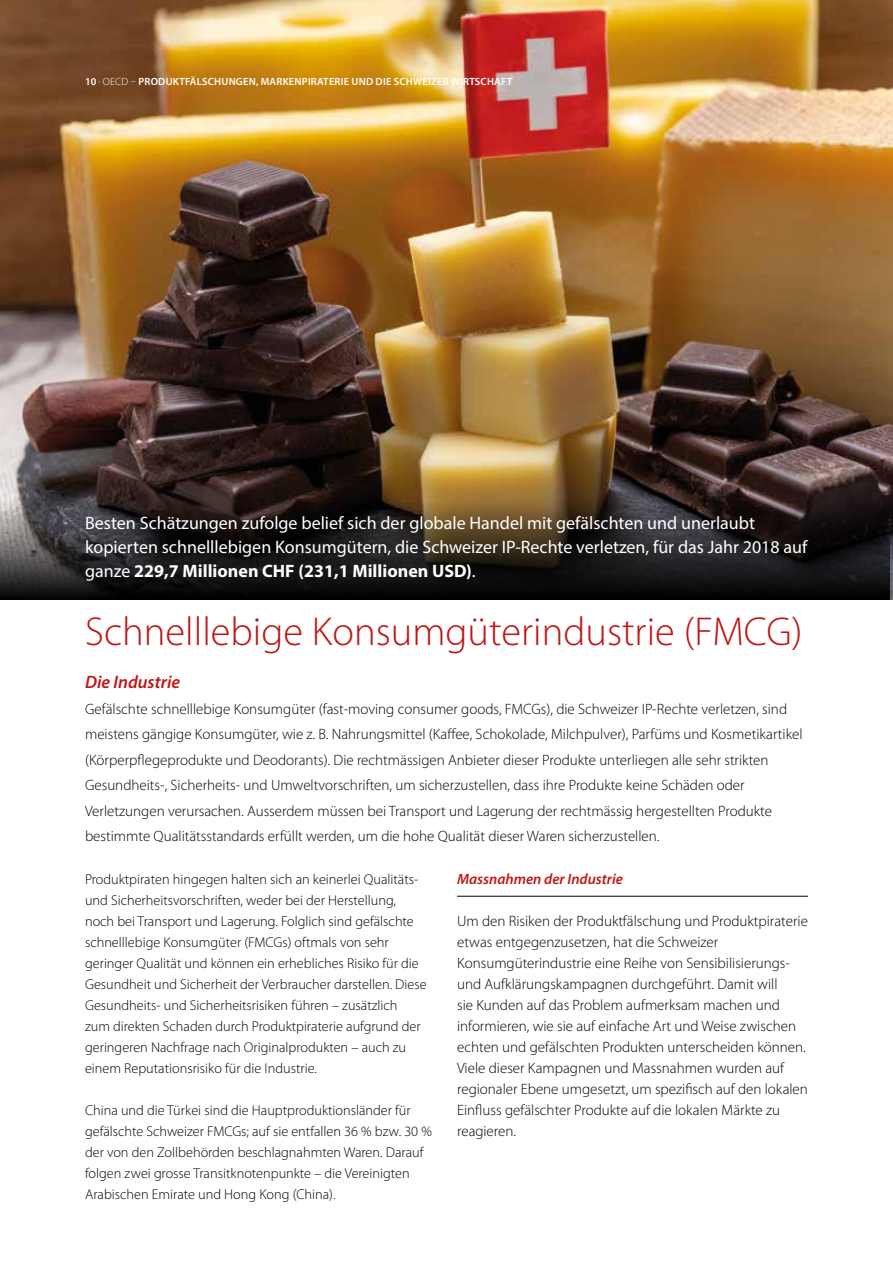
<style>
.page{position:relative;width:893px;height:1263px;background:#fff}
.page>*{position:absolute;margin:0;border:0;box-sizing:border-box;transform-origin:0 0}
.t1{font:300 40.5px "Myriad Pro";color:#be1716}
.t2{font:18px/24px "Myriad Pro";color:#fff}
.t3{font:italic 600 18px "Myriad Pro";color:#be1716}
.t4{font:300 15px/21px "Myriad Pro";color:#000}
.t5{font:italic 600 15px "Myriad Pro";color:#be1716}
.t6{font:300 14.25px/21px "Myriad Pro";color:#000}
.t7{font:600 10.5px "Myriad Pro";letter-spacing:.02em;color:#fff}
.s1{font-weight:300}
.s2{font-weight:700}
</style>
<div class="page">
<img style="left:0;top:0;width:893px;height:600px">
<hr style="left:457px;top:896px;width:351px;height:1px;background:#000">
<svg style="left:0;top:502px;width:890px;height:98px;background:#231f1d"></svg>
<p class="t7" style="left:85px;top:75px;width:429px">10 <sup>.</sup> <span class="s1">OECD –</span> PRODUKTFÄLSCHUNGEN, MARKENPIRATERIE UND DIE SCHWEIZER WIRTSCHAFT</p>
<p class="t2" style="left:85px;top:511px;width:724px">Besten Schätzungen zufolge belief sich der globale Handel mit gefälschten und unerlaubt kopierten schnelllebigen Konsumgütern, die Schweizer IP-Rechte verletzen, für das Jahr 2018 auf ganze <span class="s2">229,7 Millionen CHF (231,1 Millionen USD)</span>.</p>
<h1 class="t1" style="left:85px;top:607px;width:719px">Schnelllebige Konsumgüterindustrie (FMCG)</h1>
<p class="t3" style="left:85px;top:670px;width:97px">Die Industrie</p>
<p class="t4" style="left:85px;top:696px;width:719px;line-height:25.5px">Gefälschte schnelllebige Konsumgüter (fast-moving consumer goods, FMCGs), die Schweizer IP-Rechte verletzen, sind meistens gängige Konsumgüter, wie z. B. Nahrungsmittel (Kaffee, Schokolade, Milchpulver), Parfüms und Kosmetikartikel (Körperpflegeprodukte und Deodorants). Die rechtmässigen Anbieter dieser Produkte unterliegen alle sehr strikten Gesundheits-, Sicherheits- und Umweltvorschriften, um sicherzustellen, dass ihre Produkte keine Schäden oder Verletzungen verursachen. Ausserdem müssen bei Transport und Lagerung der rechtmässig hergestellten Produkte bestimmte Qualitätsstandards erfüllt werden, um die hohe Qualität dieser Waren sicherzustellen.</p>
<p class="t6" style="left:85px;top:868px;width:343px">Produktpiraten hingegen halten sich an keinerlei Qualitäts&shy;und Sicherheitsvorschriften, weder bei der Herstellung, noch bei Transport und Lagerung. Folglich sind gefälschte schnelllebige Konsumgüter (FMCGs) oftmals von sehr geringer Qualität und können ein erhebliches Risiko für die Gesundheit und Sicherheit der Verbraucher darstellen. Diese Gesundheits- und Sicherheitsrisiken führen – zusätzlich<br>zum direkten Schaden durch Produktpiraterie aufgrund der geringeren Nachfrage nach Originalprodukten – auch zu einem Reputationsrisiko für die Industrie.</p>
<p class="t6" style="left:85px;top:1099px;width:348px">China und die Türkei sind die Hauptproduktionsländer für gefälschte Schweizer FMCGs; auf sie entfallen 36 % bzw. 30 % der von den Zollbehörden beschlagnahmten Waren. Darauf folgen zwei grosse Transitknotenpunkte – die Vereinigten Arabischen Emirate und Hong Kong (China).</p>
<p class="t5" style="left:457px;top:869px;width:167px">Massnahmen der Industrie</p>
<p class="t4" style="left:457px;top:910px;width:352px">Um den Risiken der Produktfälschung und Produktpiraterie etwas entgegenzusetzen, hat die Schweizer Konsumgüterindustrie eine Reihe von Sensibilisierungs&shy;und Aufklärungskampagnen durchgeführt. Damit will<br>sie Kunden auf das Problem aufmerksam machen und informieren, wie sie auf einfache Art und Weise zwischen echten und gefälschten Produkten unterscheiden können.<br>Viele dieser Kampagnen und Massnahmen wurden auf regionaler Ebene umgesetzt, um spezifisch auf den lokalen Einfluss gefälschter Produkte auf die lokalen Märkte zu reagieren.</p>
</div>
